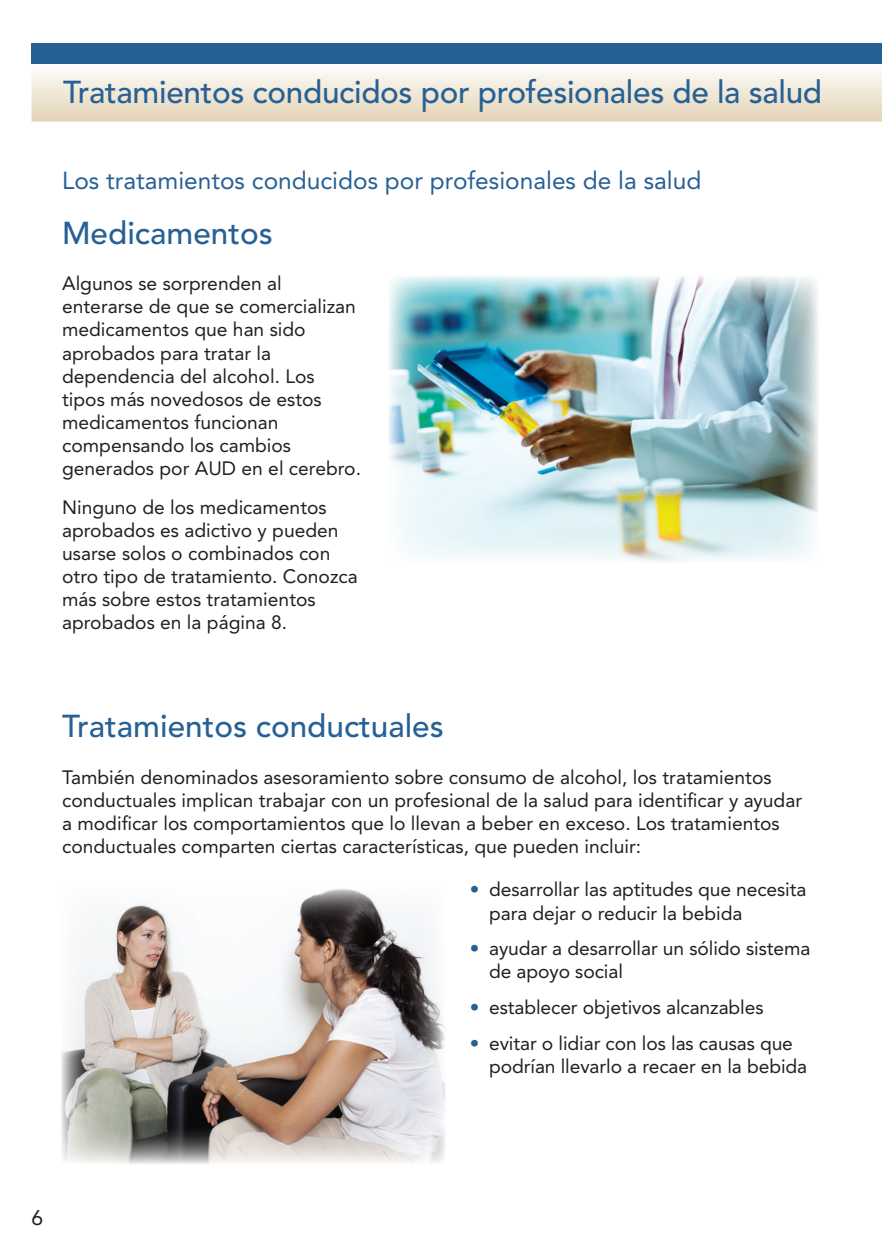
<style>
.page{position:relative;width:882px;height:1260px;background:#fff}
.page>*{position:absolute;margin:0;border:0;box-sizing:border-box;transform-origin:0 0}
.t1{font:500 31.5px "Avenir LT Std";letter-spacing:-.01em;color:#276095}
.t2{font:24.5px "Avenir LT Std";color:#276095}
.t3{font:21px "Avenir LT Std";color:#231f20}
.t4{font:19.25px/23.1px "Avenir LT Std";color:#231f20}
.s1{color:#276095}
</style>
<div class="page">
<div style="left:32px;top:64px;width:850px;height:58px;background:linear-gradient(to bottom,#fefefc,#e3d4b7)"></div>
<div style="left:32px;top:44px;width:850px;height:20px;background:#276095"></div>
<img style="left:389px;top:276px;width:429px;height:286px">
<img style="left:62px;top:888px;width:383px;height:276px">
<h2 class="t1" style="left:63px;top:74px;width:761px">Tratamientos conducidos por profesionales de la salud</h2>
<p class="t2" style="left:62px;top:166px;width:641px">Los tratamientos conducidos por profesionales de la salud</p>
<h3 class="t1" style="left:62px;top:215px;width:212px">Medicamentos</h3>
<p class="t4" style="left:62px;top:272px;width:300px">Algunos se sorprenden al enterarse de que se comercializan medicamentos que han sido aprobados para tratar la dependencia del alcohol. Los tipos más novedosos de estos medicamentos funcionan compensando los cambios generados por AUD en el cerebro.</p>
<p class="t4" style="left:62px;top:496px;width:297px">Ninguno de los medicamentos aprobados es adictivo y pueden usarse solos o combinados con otro tipo de tratamiento. Conozca más sobre estos tratamientos aprobados en la página 8.</p>
<h3 class="t1" style="left:62px;top:708px;width:383px">Tratamientos conductuales</h3>
<p class="t4" style="left:62px;top:765px;width:742px">También denominados asesoramiento sobre consumo de alcohol, los tratamientos conductuales implican trabajar con un profesional de la salud para identificar y ayudar a modificar los comportamientos que lo llevan a beber en exceso. Los tratamientos conductuales comparten ciertas características, que pueden incluir:</p>
<p class="t4" style="left:489px;top:878px;width:319px;text-indent:-19px"><span class="s1">•</span> desarrollar las aptitudes que necesita para dejar o reducir la bebida</p>
<p class="t4" style="left:489px;top:937px;width:323px;text-indent:-19px"><span class="s1">•</span> ayudar a desarrollar un sólido sistema de apoyo social</p>
<p class="t4" style="left:470px;top:996px;width:295px"><span class="s1">•</span> establecer objetivos alcanzables</p>
<p class="t4" style="left:489px;top:1032px;width:320px;text-indent:-19px"><span class="s1">•</span> evitar o lidiar con los las causas que podrían llevarlo a recaer en la bebida</p>
<p class="t3" style="left:32px;top:1206px;width:13px">6</p>
</div>
